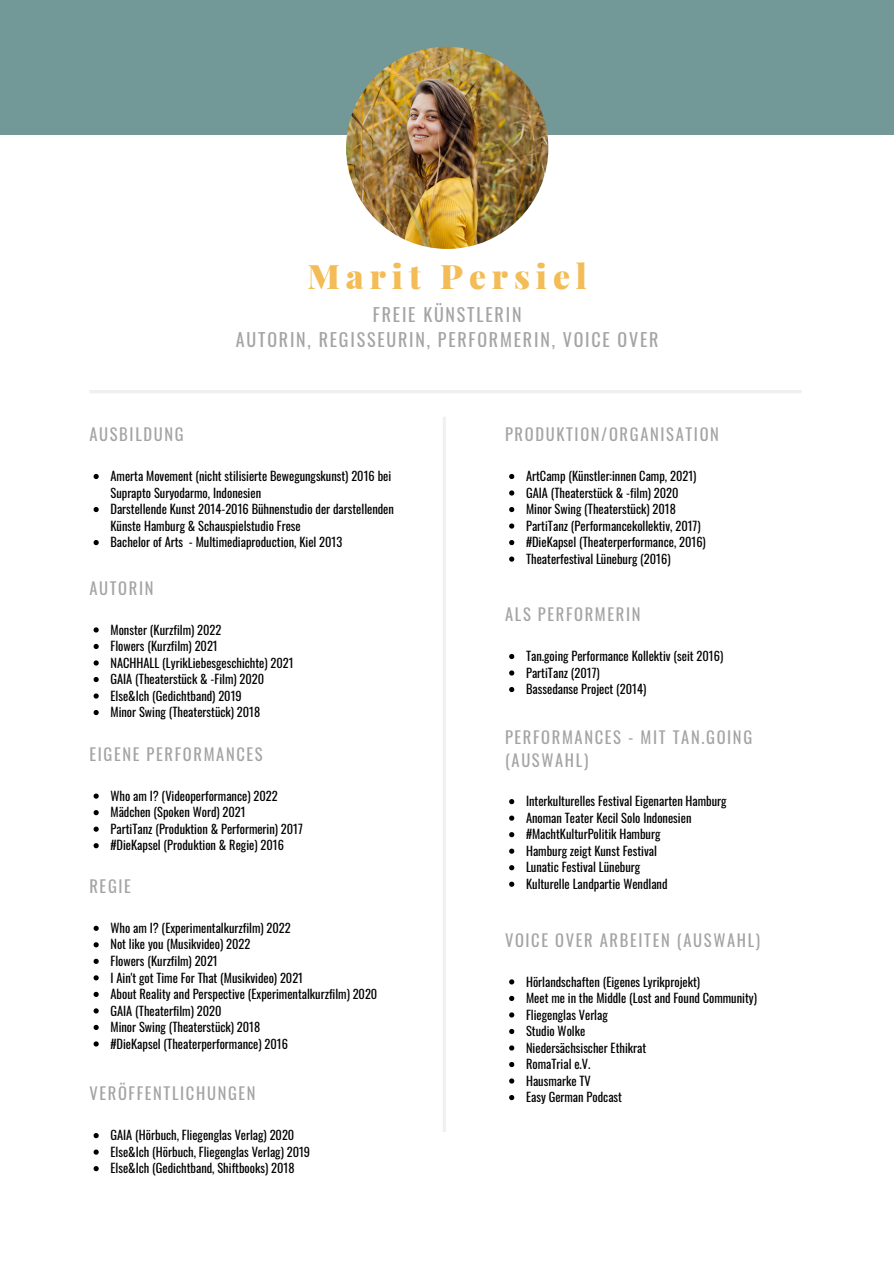
<style>
.page{position:relative;width:894px;height:1264px;background:#fff}
.page>*{position:absolute;margin:0;border:0;box-sizing:border-box;transform-origin:0 0}
.t1{font:900 33.75px "Playfair Display";letter-spacing:.175em;color:#f4bc56}
.t2{font:18px "Oswald";letter-spacing:.1em;color:#a4a4a4}
.t3{font:16.5px/22.5px "Oswald";letter-spacing:.1em;color:#a4a4a4}
.t4{font:12.45px/16.5px "Oswald";color:#000}
</style>
<div class="page">
<hr style="left:443px;top:417px;width:3px;height:714px;background:#eff0f2">
<div style="left:0;top:0;width:893px;height:135px;background:#729898"></div>
<img style="left:346px;top:47px;width:202px;height:202px;border-radius:50%">
<hr style="left:90px;top:390px;width:711px;height:3px;background:#eff0f2">
<svg style="left:93px;top:474px;width:6px;height:5px"></svg>
<svg style="left:93px;top:507px;width:6px;height:5px"></svg>
<svg style="left:93px;top:540px;width:6px;height:5px"></svg>
<svg style="left:93px;top:627px;width:6px;height:5px"></svg>
<svg style="left:93px;top:644px;width:6px;height:5px"></svg>
<svg style="left:93px;top:660px;width:6px;height:5px"></svg>
<svg style="left:93px;top:677px;width:6px;height:5px"></svg>
<svg style="left:93px;top:693px;width:6px;height:5px"></svg>
<svg style="left:93px;top:710px;width:6px;height:5px"></svg>
<svg style="left:93px;top:793px;width:6px;height:5px"></svg>
<svg style="left:93px;top:810px;width:6px;height:5px"></svg>
<svg style="left:93px;top:826px;width:6px;height:5px"></svg>
<svg style="left:93px;top:843px;width:6px;height:5px"></svg>
<svg style="left:93px;top:1133px;width:6px;height:5px"></svg>
<svg style="left:93px;top:1149px;width:6px;height:5px"></svg>
<svg style="left:93px;top:1166px;width:6px;height:5px"></svg>
<svg style="left:509px;top:474px;width:5px;height:5px"></svg>
<svg style="left:509px;top:490px;width:5px;height:5px"></svg>
<svg style="left:509px;top:507px;width:5px;height:5px"></svg>
<svg style="left:509px;top:523px;width:5px;height:5px"></svg>
<svg style="left:509px;top:540px;width:5px;height:5px"></svg>
<svg style="left:509px;top:556px;width:5px;height:5px"></svg>
<svg style="left:509px;top:799px;width:5px;height:5px"></svg>
<svg style="left:509px;top:815px;width:5px;height:5px"></svg>
<svg style="left:509px;top:832px;width:5px;height:5px"></svg>
<svg style="left:509px;top:848px;width:5px;height:5px"></svg>
<svg style="left:509px;top:865px;width:5px;height:5px"></svg>
<svg style="left:509px;top:881px;width:5px;height:5px"></svg>
<svg style="left:93px;top:925px;width:6px;height:5px"></svg>
<svg style="left:93px;top:942px;width:6px;height:5px"></svg>
<svg style="left:93px;top:958px;width:6px;height:5px"></svg>
<svg style="left:93px;top:975px;width:6px;height:5px"></svg>
<svg style="left:93px;top:991px;width:6px;height:5px"></svg>
<svg style="left:93px;top:1008px;width:6px;height:5px"></svg>
<svg style="left:93px;top:1024px;width:6px;height:6px"></svg>
<svg style="left:93px;top:1041px;width:6px;height:5px"></svg>
<svg style="left:509px;top:654px;width:5px;height:5px"></svg>
<svg style="left:509px;top:670px;width:5px;height:5px"></svg>
<svg style="left:509px;top:687px;width:5px;height:5px"></svg>
<svg style="left:509px;top:979px;width:5px;height:5px"></svg>
<svg style="left:509px;top:995px;width:5px;height:6px"></svg>
<svg style="left:509px;top:1012px;width:5px;height:5px"></svg>
<svg style="left:509px;top:1028px;width:5px;height:6px"></svg>
<svg style="left:509px;top:1045px;width:5px;height:5px"></svg>
<svg style="left:509px;top:1062px;width:5px;height:5px"></svg>
<svg style="left:509px;top:1078px;width:5px;height:5px"></svg>
<svg style="left:509px;top:1095px;width:5px;height:5px"></svg>
<p class="t3" style="left:89px;top:422px;width:96px">AUSBILDUNG</p>
<p class="t1" style="left:307px;top:252px;width:281px">Marit Persiel</p>
<p class="t2" style="left:373px;top:301px;width:150px">FREIE KÜNSTLERIN</p>
<p class="t2" style="left:236px;top:325px;width:424px">AUTORIN, REGISSEURIN, PERFORMERIN, VOICE OVER</p>
<p class="t3" style="left:505px;top:422px;width:215px">PRODUKTION/ORGANISATION</p>
<p class="t4" style="left:110px;top:467px;width:282px">Amerta Movement (nicht stilisierte Bewegungskunst) 2016 bei<br>Suprapto Suryodarmo, Indonesien</p>
<p class="t4" style="left:110px;top:500px;width:285px">Darstellende Kunst 2014-2016 Bühnenstudio der darstellenden<br>Künste Hamburg &amp; Schauspielstudio Frese</p>
<p class="t4" style="left:110px;top:533px;width:233px">Bachelor of Arts - Multimediaproduction, Kiel 2013</p>
<p class="t3" style="left:89px;top:576px;width:66px">AUTORIN</p>
<p class="t4" style="left:110px;top:620px;width:112px">Monster (Kurzfilm) 2022</p>
<p class="t4" style="left:110px;top:637px;width:109px">Flowers (Kurzfilm) 2021</p>
<p class="t4" style="left:110px;top:653px;width:185px">NACHHALL (LyrikLiebesgeschichte) 2021</p>
<p class="t4" style="left:110px;top:670px;width:155px">GAIA (Theaterstück &amp; -Film) 2020</p>
<p class="t4" style="left:110px;top:686px;width:133px">Else&amp;Ich (Gedichtband) 2019</p>
<p class="t4" style="left:110px;top:703px;width:151px">Minor Swing (Theaterstück) 2018</p>
<p class="t3" style="left:89px;top:742px;width:175px">EIGENE PERFORMANCES</p>
<p class="t4" style="left:110px;top:787px;width:169px">Who am I? (Videoperformance) 2022</p>
<p class="t4" style="left:110px;top:803px;width:137px">Mädchen (Spoken Word) 2021</p>
<p class="t4" style="left:110px;top:820px;width:194px">PartiTanz (Produktion &amp; Performerin) 2017</p>
<p class="t4" style="left:110px;top:836px;width:175px">#DieKapsel (Produktion &amp; Regie) 2016</p>
<p class="t3" style="left:89px;top:874px;width:43px">REGIE</p>
<p class="t4" style="left:110px;top:919px;width:182px">Who am I? (Experimentalkurzfilm) 2022</p>
<p class="t4" style="left:110px;top:935px;width:141px">Not like you (Musikvideo) 2022</p>
<p class="t4" style="left:110px;top:952px;width:109px">Flowers (Kurzfilm) 2021</p>
<p class="t4" style="left:110px;top:968px;width:194px">I Ain't got Time For That (Musikvideo) 2021</p>
<p class="t4" style="left:110px;top:985px;width:268px">About Reality and Perspective (Experimentalkurzfilm) 2020</p>
<p class="t4" style="left:110px;top:1001px;width:112px">GAIA (Theaterfilm) 2020</p>
<p class="t4" style="left:110px;top:1018px;width:151px">Minor Swing (Theaterstück) 2018</p>
<p class="t4" style="left:110px;top:1034px;width:179px">#DieKapsel (Theaterperformance) 2016</p>
<p class="t3" style="left:89px;top:1081px;width:168px">VERÖFFENTLICHUNGEN</p>
<p class="t4" style="left:110px;top:1126px;width:185px">GAIA (Hörbuch, Fliegenglas Verlag) 2020</p>
<p class="t4" style="left:110px;top:1142px;width:201px">Else&amp;Ich (Hörbuch, Fliegenglas Verlag) 2019</p>
<p class="t4" style="left:110px;top:1159px;width:185px">Else&amp;Ich (Gedichtband, Shiftbooks) 2018</p>
<p class="t4" style="left:526px;top:467px;width:172px">ArtCamp (Künstler:innen Camp, 2021)</p>
<p class="t4" style="left:526px;top:484px;width:154px">GAIA (Theaterstück &amp; -film) 2020</p>
<p class="t4" style="left:526px;top:500px;width:151px">Minor Swing (Theaterstück) 2018</p>
<p class="t4" style="left:526px;top:517px;width:176px">PartiTanz (Performancekollektiv, 2017)</p>
<p class="t4" style="left:526px;top:533px;width:181px">#DieKapsel (Theaterperformance, 2016)</p>
<p class="t4" style="left:526px;top:550px;width:146px">Theaterfestival Lüneburg (2016)</p>
<p class="t3" style="left:505px;top:602px;width:137px">ALS PERFORMERIN</p>
<p class="t4" style="left:526px;top:647px;width:199px">Tan.going Performance Kollektiv (seit 2016)</p>
<p class="t4" style="left:526px;top:663px;width:75px">PartiTanz (2017)</p>
<p class="t4" style="left:526px;top:680px;width:122px">Bassedanse Project (2014)</p>
<p class="t3" style="left:505px;top:725px;width:248px">PERFORMANCES - MIT TAN.GOING (AUSWAHL)</p>
<p class="t4" style="left:526px;top:792px;width:202px">Interkulturelles Festival Eigenarten Hamburg</p>
<p class="t4" style="left:526px;top:809px;width:167px">Anoman Teater Kecil Solo Indonesien</p>
<p class="t4" style="left:526px;top:825px;width:136px">#MachtKulturPolitik Hamburg</p>
<p class="t4" style="left:526px;top:842px;width:132px">Hamburg zeigt Kunst Festival</p>
<p class="t4" style="left:526px;top:858px;width:116px">Lunatic Festival Lüneburg</p>
<p class="t4" style="left:526px;top:875px;width:143px">Kulturelle Landpartie Wendland</p>
<p class="t3" style="left:505px;top:928px;width:257px">VOICE OVER ARBEITEN (AUSWAHL)</p>
<p class="t4" style="left:526px;top:972px;width:175px">Hörlandschaften (Eigenes Lyrikprojekt)</p>
<p class="t4" style="left:526px;top:989px;width:232px">Meet me in the Middle (Lost and Found Community)</p>
<p class="t4" style="left:526px;top:1005px;width:83px">Fliegenglas Verlag</p>
<p class="t4" style="left:526px;top:1022px;width:61px">Studio Wolke</p>
<p class="t4" style="left:526px;top:1038px;width:122px">Niedersächsischer Ethikrat</p>
<p class="t4" style="left:526px;top:1055px;width:66px">RomaTrial e.V.</p>
<p class="t4" style="left:526px;top:1071px;width:66px">Hausmarke TV</p>
<p class="t4" style="left:526px;top:1088px;width:97px">Easy German Podcast</p>
</div>
